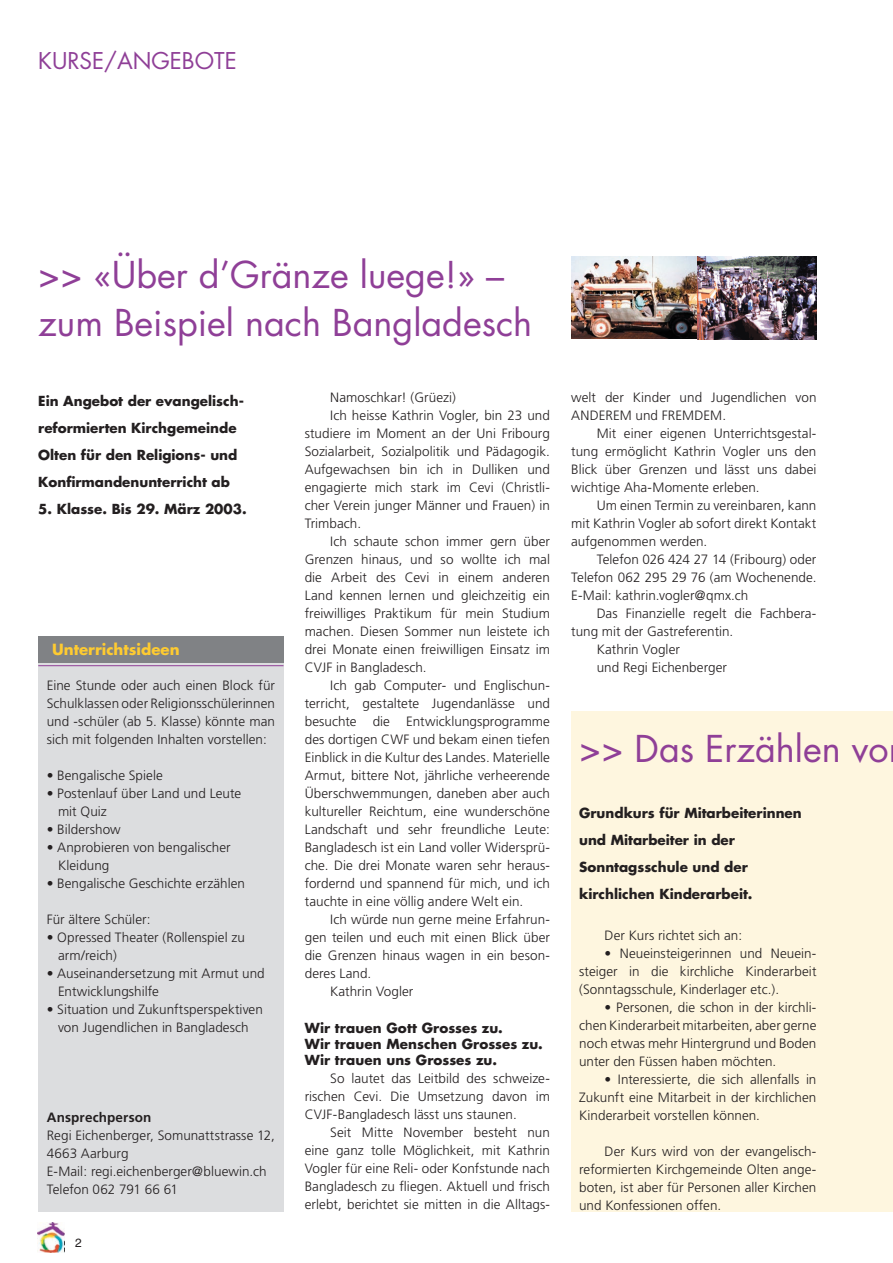
<style>
.page{position:relative;width:893px;height:1263px;background:#fff}
.page>*{position:absolute;margin:0;border:0;box-sizing:border-box;transform-origin:0 0}
._05_Titel_1{font:36px "Futura";color:#8f3f97}
._04_Titel_2{font:22.5px "Futura";color:#8f3f97}
.haupttitel2{font:700 15px "Futura";color:#fecb31}
._01_Fliesstext_normal{font:300 13.5px/18px "Frutiger";letter-spacing:.005em;color:#231f20;text-align:justify}
._02_Leadin{font:700 13.5px/27px "Futura";color:#231f20}
._03_Zwischentitel_Fliesstext{font:700 13.5px "Futura";letter-spacing:.005em;color:#231f20}
._01_Fliesstext_normal-2{font:700 13.5px "Frutiger";letter-spacing:.01em;color:#231f20}
.Lauftext{font:12px "Helvetica";color:#231f20}
</style>
<div class="page">
<img style="left:38px;top:1222px;width:27px;height:30px">
<div style="left:571px;top:712px;width:322px;height:500px;background:#fef6df"></div>
<div style="left:38px;top:662px;width:245px;height:550px;background:#dcdddf"></div>
<div style="left:38px;top:636px;width:245px;height:27px;background:#808285"></div>
<hr style="left:38px;top:665px;width:245px;height:1px;background:#8f3f97">
<img style="left:571px;top:256px;width:245px;height:83px">
<p class="_04_Titel_2" style="left:38px;top:45px;width:200px">KURSE/ANGEBOTE</p>
<p class="_05_Titel_1" style="left:38px;top:250px;width:467px">&gt;&gt; «Über d’Gränze luege!» –</p>
<p class="_05_Titel_1" style="left:38px;top:298px;width:495px">zum Beispiel nach Bangladesch</p>
<p class="_02_Leadin" style="left:38px;top:387px;width:207px">Ein Angebot der evangelisch&shy;reformierten Kirchgemeinde<br>Olten für den Religions- und<br>Konfirmandenunterricht ab</p>
<p class="_02_Leadin" style="left:38px;top:495px;width:210px">5. Klasse. Bis 29. März 2003.</p>
<p class="haupttitel2" style="left:52px;top:638px;width:129px">Unterrichtsideen</p>
<p class="_01_Fliesstext_normal" style="left:47px;top:676px;width:230px">Eine Stunde oder auch einen Block für Schulklassen oder Religionsschülerinnen und -schüler (ab 5. Klasse) könnte man sich mit folgenden Inhalten vorstellen:</p>
<p class="_01_Fliesstext_normal" style="left:47px;top:766px;width:118px">• Bengalische Spiele</p>
<p class="_01_Fliesstext_normal" style="left:47px;top:784px;width:196px">• Postenlauf über Land und Leute</p>
<p class="_01_Fliesstext_normal" style="left:58px;top:802px;width:50px">mit Quiz</p>
<p class="_01_Fliesstext_normal" style="left:47px;top:820px;width:76px">• Bildershow</p>
<p class="_01_Fliesstext_normal" style="left:47px;top:838px;width:185px">• Anprobieren von bengalischer</p>
<p class="_01_Fliesstext_normal" style="left:58px;top:856px;width:53px">Kleidung</p>
<p class="_01_Fliesstext_normal" style="left:47px;top:874px;width:200px">• Bengalische Geschichte erzählen</p>
<p class="_01_Fliesstext_normal" style="left:47px;top:910px;width:105px">Für ältere Schüler:</p>
<p class="_01_Fliesstext_normal" style="left:47px;top:928px;width:200px">• Opressed Theater (Rollenspiel zu</p>
<p class="_01_Fliesstext_normal" style="left:58px;top:946px;width:60px">arm/reich)</p>
<p class="_01_Fliesstext_normal" style="left:47px;top:964px;width:220px">• Auseinandersetzung mit Armut und</p>
<p class="_01_Fliesstext_normal" style="left:58px;top:982px;width:102px">Entwicklungshilfe</p>
<p class="_01_Fliesstext_normal" style="left:47px;top:1000px;width:218px">• Situation und Zukunftsperspektiven</p>
<p class="_01_Fliesstext_normal" style="left:58px;top:1018px;width:192px">von Jugendlichen in Bangladesch</p>
<p class="_01_Fliesstext_normal-2" style="left:47px;top:1109px;width:106px">Ansprechperson</p>
<p class="_01_Fliesstext_normal" style="left:47px;top:1126px;width:230px">Regi Eichenberger, Somunattstrasse 12,<br>4663 Aarburg</p>
<p class="_01_Fliesstext_normal" style="left:47px;top:1162px;width:221px">E-Mail: regi.eichenberger@bluewin.ch</p>
<p class="_01_Fliesstext_normal" style="left:47px;top:1180px;width:133px">Telefon 062 791 66 61</p>
<p class="Lauftext" style="left:75px;top:1236px;width:8px">2</p>
<p class="_01_Fliesstext_normal" style="left:330px;top:388px;width:127px">Namoschkar! (Grüezi)</p>
<p class="_01_Fliesstext_normal" style="left:305px;top:406px;width:247px;text-indent:26px">Ich heisse Kathrin Vogler, bin 23 und studiere im Moment an der Uni Fribourg Sozialarbeit, Sozialpolitik und Pädagogik.<br>Aufgewachsen bin ich in Dulliken und engagierte mich stark im Cevi (Christli&shy;cher Verein junger Männer und Frauen) in Trimbach.</p>
<p class="_01_Fliesstext_normal" style="left:305px;top:532px;width:247px;text-indent:26px">Ich schaute schon immer gern über Grenzen hinaus, und so wollte ich mal die Arbeit des Cevi in einem anderen Land kennen lernen und gleichzeitig ein freiwilliges Praktikum für mein Studium machen. Diesen Sommer nun leistete ich drei Monate einen freiwilligen Einsatz im CVJF in Bangladesch.</p>
<p class="_01_Fliesstext_normal" style="left:305px;top:676px;width:247px;text-indent:26px">Ich gab Computer- und Englischun&shy;terricht, gestaltete Jugendanlässe und besuchte die Entwicklungsprogramme des dortigen CWF und bekam einen tiefen Einblick in die Kultur des Landes. Materielle Armut, bittere Not, jährliche verheerende Überschwemmungen, daneben aber auch kultureller Reichtum, eine wunderschöne Landschaft und sehr freundliche Leute:<br>Bangladesch ist ein Land voller Widersprü&shy;che. Die drei Monate waren sehr heraus&shy;fordernd und spannend für mich, und ich tauchte in eine völlig andere Welt ein.</p>
<p class="_01_Fliesstext_normal" style="left:305px;top:910px;width:247px;text-indent:26px">Ich würde nun gerne meine Erfahrun&shy;gen teilen und euch mit einen Blick über die Grenzen hinaus wagen in ein beson&shy;deres Land.</p>
<p class="_01_Fliesstext_normal" style="left:330px;top:982px;width:85px">Kathrin Vogler</p>
<p class="_03_Zwischentitel_Fliesstext" style="left:305px;top:1018px;width:200px">Wir trauen Gott Grosses zu.</p>
<p class="_03_Zwischentitel_Fliesstext" style="left:305px;top:1035px;width:240px">Wir trauen Menschen Grosses zu.</p>
<p class="_03_Zwischentitel_Fliesstext" style="left:305px;top:1051px;width:194px">Wir trauen uns Grosses zu.</p>
<p class="_01_Fliesstext_normal" style="left:305px;top:1070px;width:247px;text-indent:26px">So lautet das Leitbild des schweize&shy;rischen Cevi. Die Umsetzung davon im CVJF-Bangladesch lässt uns staunen.</p>
<p class="_01_Fliesstext_normal" style="left:305px;top:1124px;width:247px;text-indent:26px">Seit Mitte November besteht nun eine ganz tolle Möglichkeit, mit Kathrin Vogler für eine Reli- oder Konfstunde nach Bangladesch zu fliegen. Aktuell und frisch erlebt, berichtet sie mitten in die Alltags-</p>
<p class="_01_Fliesstext_normal" style="left:571px;top:388px;width:247px">welt der Kinder und Jugendlichen von<br>ANDEREM und FREMDEM.</p>
<p class="_01_Fliesstext_normal" style="left:571px;top:424px;width:247px;text-indent:26px">Mit einer eigenen Unterrichtsgestal&shy;tung ermöglicht Kathrin Vogler uns den Blick über Grenzen und lässt uns dabei wichtige Aha-Momente erleben.</p>
<p class="_01_Fliesstext_normal" style="left:571px;top:496px;width:247px;text-indent:26px">Um einen Termin zu vereinbaren, kann mit Kathrin Vogler ab sofort direkt Kontakt aufgenommen werden.</p>
<p class="_01_Fliesstext_normal" style="left:571px;top:550px;width:247px;text-indent:26px">Telefon 026 424 27 14 (Fribourg) oder Telefon 062 295 29 76 (am Wochenende.<br>E-Mail: kathrin.vogler@qmx.ch</p>
<p class="_01_Fliesstext_normal" style="left:571px;top:604px;width:247px;text-indent:26px">Das Finanzielle regelt die Fachbera&shy;tung mit der Gastreferentin.</p>
<p class="_01_Fliesstext_normal" style="left:597px;top:640px;width:85px">Kathrin Vogler</p>
<p class="_01_Fliesstext_normal" style="left:597px;top:658px;width:132px">und Regi Eichenberger</p>
<p class="_05_Titel_1" style="left:579px;top:724px;width:311px">&gt;&gt; Das Erzählen vo</p>
<p class="_02_Leadin" style="left:579px;top:799px;width:224px">Grundkurs für Mitarbeiterinnen und Mitarbeiter in der<br>Sonntagsschule und der kirchlichen Kinderarbeit.</p>
<p class="_01_Fliesstext_normal" style="left:605px;top:926px;width:139px">Der Kurs richtet sich an:</p>
<p class="_01_Fliesstext_normal" style="left:579px;top:944px;width:239px;text-indent:26px">• Neueinsteigerinnen und Neuein&shy;steiger in die kirchliche Kinderarbeit (Sonntagsschule, Kinderlager etc.).</p>
<p class="_01_Fliesstext_normal" style="left:579px;top:998px;width:239px;text-indent:26px">• Personen, die schon in der kirchli&shy;chen Kinderarbeit mitarbeiten, aber gerne noch etwas mehr Hintergrund und Boden unter den Füssen haben möchten.</p>
<p class="_01_Fliesstext_normal" style="left:579px;top:1070px;width:239px;text-indent:26px">• Interessierte, die sich allenfalls in Zukunft eine Mitarbeit in der kirchlichen Kinderarbeit vorstellen können.</p>
<p class="_01_Fliesstext_normal" style="left:579px;top:1142px;width:239px;text-indent:26px">Der Kurs wird von der evangelisch&shy;reformierten Kirchgemeinde Olten ange&shy;boten, ist aber für Personen aller Kirchen und Konfessionen offen.</p>
</div>
